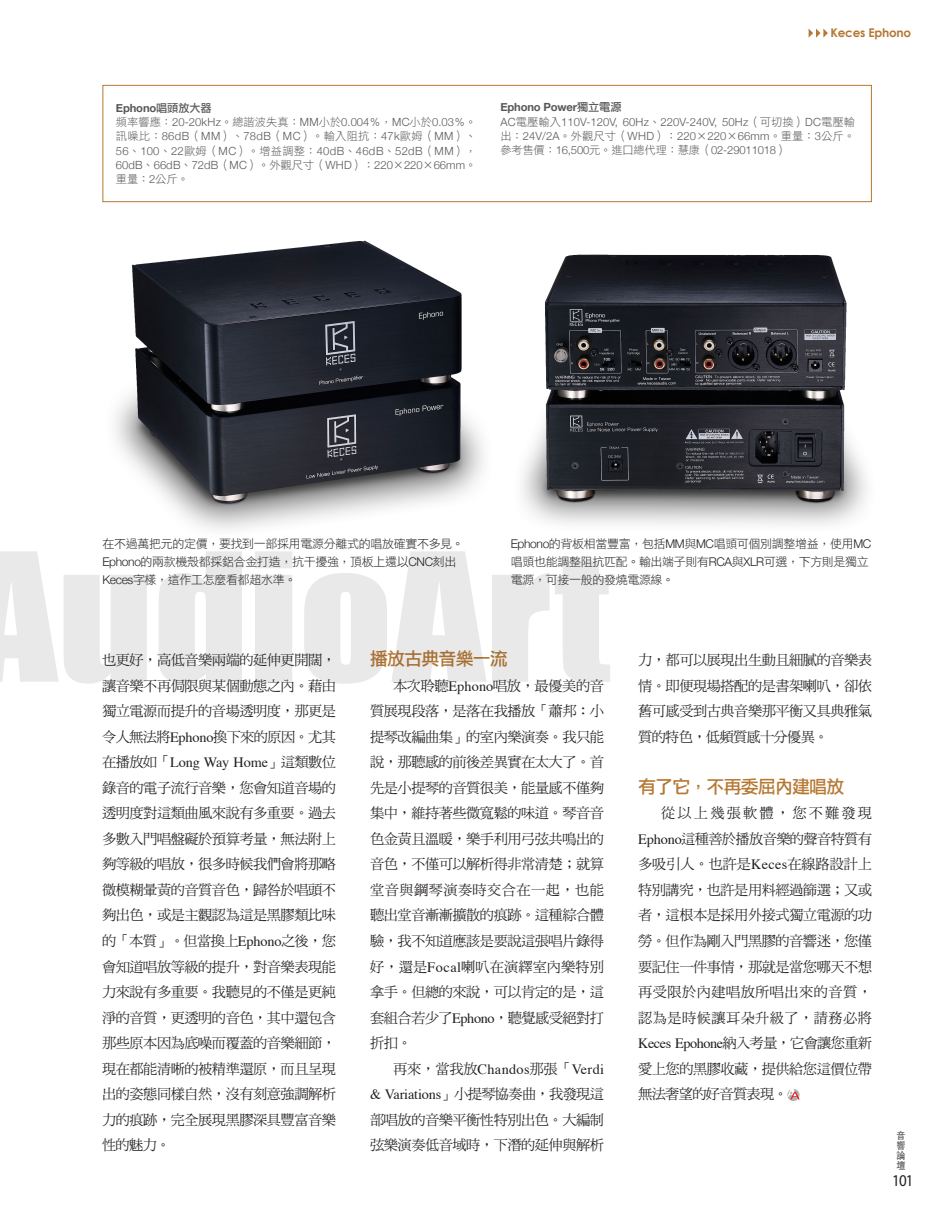
<style>
.page{position:relative;width:936px;height:1212px;background:#fff}
.page>*{position:absolute;margin:0;border:0;box-sizing:border-box;transform-origin:0 0}
.t1{font:165px "Impact";color:#231f20;scale:1.11 1}
.內標{font:18px "DF Li Hei Std W5";letter-spacing:-.05em;color:#b67934}
.t2{font:16.5px "Myriad Pro";color:#231f20;scale:.91 1}
.內文{font:14.25px/25.5px "DF Ming Std W5";letter-spacing:-.035em;color:#231f20;text-align:justify}
.t3{font:12px/18px "DF Li Hei Std W3";letter-spacing:-.03em;color:#231f20}
.t4{font:700 12px "Century Gothic";letter-spacing:-.02em;color:#b67934}
.t5{font:300 11.25px/14.2px "Helvetica Neue";letter-spacing:.005em;color:#57585a;text-align:justify}
.t6{font:700 11.25px "Helvetica Neue";letter-spacing:-.015em;color:#57585a}
.t7{font:300 9.9px/10.2px "ST Heiti TC";color:#231f20;text-align:justify;scale:.91 1}
.s1{font-family:"DF Li Hei Std W5";font-weight:400}
.s2{font-family:"DF Li Hei Std W3";font-weight:400}
.s3{font-family:"Helvetica Neue";font-weight:300}
.s4{font-family:"Times"}
</style>
<div class="page">
<svg style="left:787px;top:1089px;width:12px;height:12px"></svg>
<svg style="left:787px;top:1089px;width:12px;height:10px"></svg>
<div style="left:103px;top:85px;width:768px;height:117px;border:1px solid #b67934"></div>
<img style="left:115px;top:240px;width:369px;height:290px">
<img style="left:522px;top:254px;width:345px;height:271px">
<svg style="left:808px;top:29px;width:19px;height:9px"></svg>
<p class="t6" style="left:116px;top:99px;width:97px">Ephono<span class="s1">唱頭放大器</span></p>
<p class="t5" style="left:116px;top:114px;width:362px"><span class="s2">頻率響應：</span>20-20kHz<span class="s2">。總諧波失真：</span>MM<span class="s2">小於</span>0.004<span class="s2">％，</span>MC<span class="s2">小於</span>0.03<span class="s2">％。訊噪比：</span>86dB<span class="s2">（</span>MM<span class="s2">）、</span>78dB<span class="s2">（</span>MC<span class="s2">）。輸入阻抗：</span>47k<span class="s2">歐姆（</span>MM<span class="s2">）、</span>56<span class="s2">、</span>100<span class="s2">、</span>22<span class="s2">歐姆（</span>MC<span class="s2">）。增益調整：</span>40dB<span class="s2">、</span>46dB<span class="s2">、</span>52dB<span class="s2">（</span>MM<span class="s2">），</span>60dB<span class="s2">、</span>66dB<span class="s2">、</span>72dB<span class="s2">（</span>MC<span class="s2">）。外觀尺寸（</span>WHD<span class="s2">）：</span>220<span class="s2">×</span>220<span class="s2">×</span>66mm<span class="s2">。重量：</span>2<span class="s2">公斤。</span></p>
<p class="t4" style="left:830px;top:26px;width:82px">Keces Ephono</p>
<p class="t6" style="left:500px;top:98px;width:123px">Ephono Power<span class="s1">獨立電源</span></p>
<p class="t5" style="left:500px;top:114px;width:356px">AC<span class="s2">電壓輸入</span>110V-120V, 60Hz<span class="s2">、</span>220V-240V, 50Hz<span class="s2">（可切換）</span>DC<span class="s2">電壓輸出：</span>24V/2A<span class="s2">。外觀尺寸（</span>WHD<span class="s2">）：</span>220<span class="s2">×</span>220<span class="s2">×</span>66mm<span class="s2">。重量：</span>3<span class="s2">公斤。參考售價：</span>16,500<span class="s2">元。進口總代理：慧康（</span>02-29011018<span class="s2">）</span></p>
<p class="t3" style="left:103px;top:535px;width:363px">在不過萬把元的定價，要找到一部採用電源分離式的唱放確實不多見。<br><span class="s3">Ephono</span>的兩款機殼都採鋁合金打造，抗干擾強，頂板上還以<span class="s3">CNC</span>刻出<br><span class="s3">Keces</span>字樣，這作工怎麼看都超水準。</p>
<p class="t3" style="left:511px;top:535px;width:362px"><span class="s3">Ephono</span>的背板相當豐富，包括<span class="s3">MM</span>與<span class="s3">MC</span>唱頭可個別調整增益，使用<span class="s3">MC</span>唱頭也能調整阻抗匹配。輸出端子則有<span class="s3">RCA</span>與<span class="s3">XLR</span>可選，下方則是獨立電源，可接一般的發燒電源線。</p>
<h1 class="t1" style="left:-35px;top:489px;width:583px">AudioArt</h1>
<p class="內文" style="left:102px;top:647px;width:235px">也更好，高低音樂兩端的延伸更開闊，讓音樂不再侷限與某個動態之內。藉由獨立電源而提升的音場透明度，那更是令人無法將<span class="s4">Ephono</span>換下來的原因。尤其在播放如「<span class="s4">Long Way Home</span>」這類數位錄音的電子流行音樂，您會知道音場的透明度對這類曲風來說有多重要。過去多數入門唱盤礙於預算考量，無法附上夠等級的唱放，很多時候我們會將那略微模糊暈黃的音質音色，歸咎於唱頭不夠出色，或是主觀認為這是黑膠類比味的「本質」。但當換上<span class="s4">Ephono</span>之後，您會知道唱放等級的提升，對音樂表現能力來說有多重要。我聽見的不僅是更純淨的音質，更透明的音色，其中還包含那些原本因為底噪而覆蓋的音樂細節，現在都能清晰的被精準還原，而且呈現出的姿態同樣自然，沒有刻意強調解析力的痕跡，完全展現黑膠深具豐富音樂性的魅力。</p>
<p class="內標" style="left:370px;top:649px;width:139px">播放古典音樂一流</p>
<p class="內文" style="left:638px;top:647px;width:235px">力，都可以展現出生動且細膩的音樂表情。即便現場搭配的是書架喇叭，卻依舊可感受到古典音樂那平衡又具典雅氣質的特色，低頻質感十分優異。</p>
<p class="內標" style="left:638px;top:777px;width:208px">有了它，不再委屈內建唱放</p>
<p class="內文" style="left:638px;top:800px;width:235px;text-indent:23px">從以上幾張軟體，您不難發現<span class="s4">Ephono</span>這種善於播放音樂的聲音特質有多吸引人。也許是<span class="s4">Keces</span>在線路設計上特別講究，也許是用料經過篩選；又或者，這根本是採用外接式獨立電源的功勞。但作為剛入門黑膠的音響迷，您僅要記住一件事情，那就是當您哪天不想再受限於內建唱放所唱出來的音質，認為是時候讓耳朵升級了，請務必將<span class="s4">Keces Epohone</span>納入考量，它會讓您重新愛上您的黑膠收藏，提供給您這價位帶無法奢望的好音質表現。</p>
<p class="內文" style="left:370px;top:673px;width:235px;text-indent:23px">本次聆聽<span class="s4">Ephono</span>唱放，最優美的音質展現段落，是落在我播放「蕭邦：小提琴改編曲集」的室內樂演奏。我只能說，那聽感的前後差異實在太大了。首先是小提琴的音質很美，能量感不僅夠集中，維持著些微寬鬆的味道。琴音音色金黃且溫暖，樂手利用弓弦共鳴出的音色，不僅可以解析得非常清楚；就算堂音與鋼琴演奏時交合在一起，也能聽出堂音漸漸擴散的痕跡。這種綜合體驗，我不知道應該是要說這張唱片錄得好，還是<span class="s4">Focal</span>喇叭在演繹室內樂特別拿手。但總的來說，可以肯定的是，這套組合若少了<span class="s4">Ephono</span>，聽覺感受絕對打折扣。</p>
<p class="內文" style="left:370px;top:1055px;width:235px;text-indent:23px">再來，當我放<span class="s4">Chandos</span>那張「<span class="s4">Verdi &amp; Variations</span>」小提琴協奏曲，我發現這部唱放的音樂平衡性特別出色。大編制弦樂演奏低音域時，下潛的延伸與解析</p>
<p class="t7" style="left:896px;top:1129px;width:11px">音響論壇</p>
<p class="t2" style="left:892px;top:1170px;width:25px">101</p>
</div>
